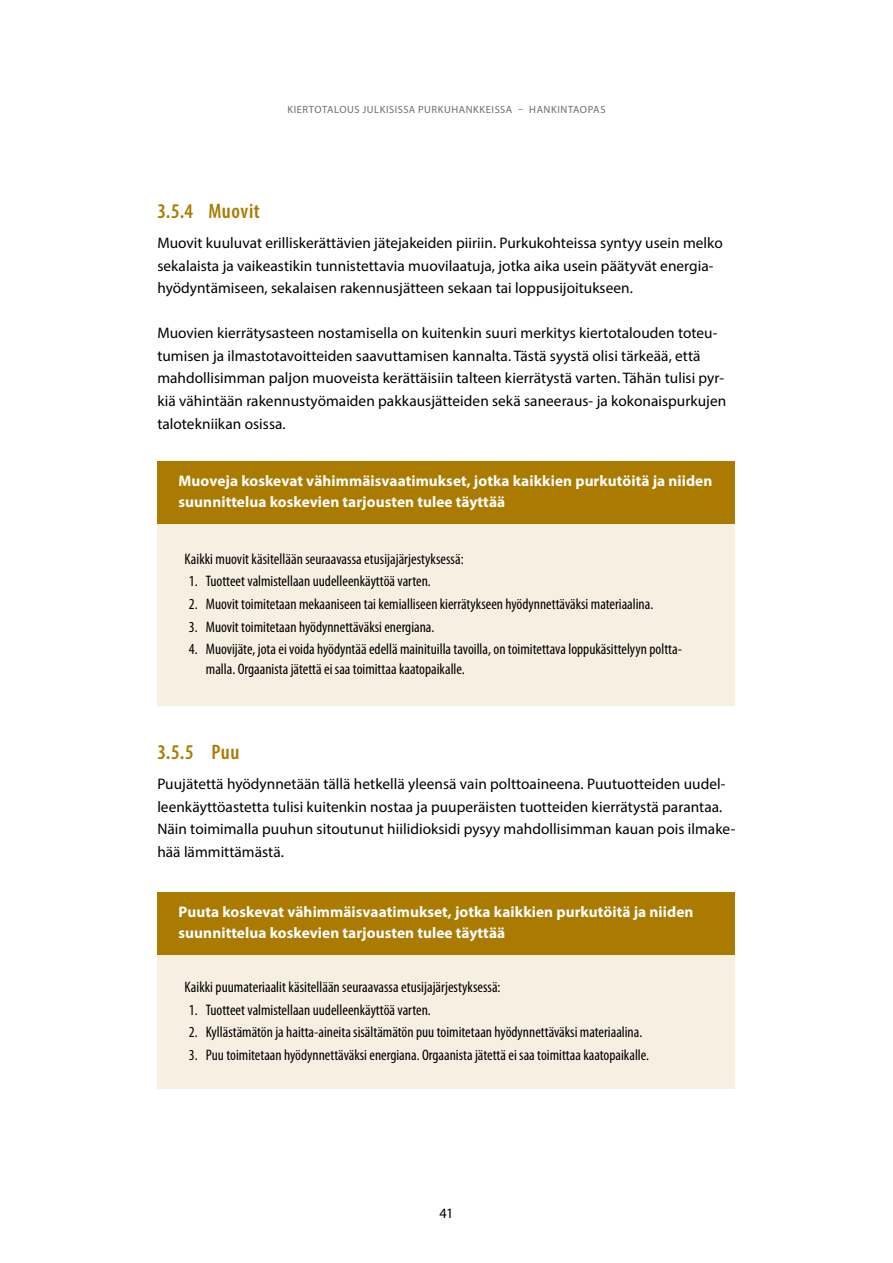
<style>
.page{position:relative;width:893px;height:1263px;background:#fff}
.page>*{position:absolute;margin:0;border:0;box-sizing:border-box;transform-origin:0 0}
.Otsikko_3{font:600 condensed 21px "Myriad Pro";letter-spacing:.03em;color:#aa7b00}
.Taulukko_leipis{font:condensed 15.3px/19.5px "Myriad Pro";color:#000}
._01_Leipä_1__kpl{font:15.3px/22.5px "Myriad Pro";letter-spacing:.005em;color:#000}
._01_Leipä_seuraavat{font:15.3px/22.5px "Myriad Pro";letter-spacing:.005em;color:#000}
.laatikko-otsikko_ei{font:700 15.3px/21px "Myriad Pro";letter-spacing:.005em;color:#fff}
.t1{font:14.25px "Myriad Pro";color:#000}
.t2{font:10.5px "Myriad Pro";letter-spacing:.05em;color:#6e6e6d}
</style>
<div class="page">
<div style="left:157px;top:462px;width:578px;height:62px;background:#aa7b00"></div>
<div style="left:157px;top:524px;width:578px;height:181px;background:#f8efe3"></div>
<div style="left:157px;top:893px;width:578px;height:62px;background:#aa7b00"></div>
<div style="left:157px;top:955px;width:578px;height:133px;background:#f8efe3"></div>
<p class="t2" style="left:287px;top:103px;width:320px">KIERTOTALOUS JULKISISSA PURKUHANKKEISSA – HANKINTAOPAS</p>
<h3 class="Otsikko_3" style="left:157px;top:198px;width:104px">3.5.4 Muovit</h3>
<p class="_01_Leipä_1__kpl" style="left:157px;top:231px;width:567px">Muovit kuuluvat erilliskerättävien jätejakeiden piiriin. Purkukohteissa syntyy usein melko sekalaista ja vaikeastikin tunnistettavia muovilaatuja, jotka aika usein päätyvät energia&shy;hyödyntämiseen, sekalaisen rakennusjätteen sekaan tai loppusijoitukseen.</p>
<p class="_01_Leipä_seuraavat" style="left:157px;top:322px;width:570px">Muovien kierrätysasteen nostamisella on kuitenkin suuri merkitys kiertotalouden toteu&shy;tumisen ja ilmastotavoitteiden saavuttamisen kannalta. Tästä syystä olisi tärkeää, että mahdollisimman paljon muoveista kerättäisiin talteen kierrätystä varten. Tähän tulisi pyr&shy;kiä vähintään rakennustyömaiden pakkausjätteiden sekä saneeraus- ja kokonaispurkujen talotekniikan osissa.</p>
<h3 class="laatikko-otsikko_ei" style="left:179px;top:470px;width:535px">Muoveja koskevat vähimmäisvaatimukset, jotka kaikkien purkutöitä ja niiden suunnittelua koskevien tarjousten tulee täyttää</h3>
<p class="Taulukko_leipis" style="left:185px;top:549px;width:281px">Kaikki muovit käsitellään seuraavassa etusijajärjestyksessä:</p>
<p class="Taulukko_leipis" style="left:189px;top:571px;width:244px">1. Tuotteet valmistellaan uudelleenkäyttöä varten.</p>
<p class="Taulukko_leipis" style="left:189px;top:594px;width:466px">2. Muovit toimitetaan mekaaniseen tai kemialliseen kierrätykseen hyödynnettäväksi materiaalina.</p>
<p class="Taulukko_leipis" style="left:189px;top:616px;width:247px">3. Muovit toimitetaan hyödynnettäväksi energiana.</p>
<p class="Taulukko_leipis" style="left:206px;top:639px;width:478px;text-indent:-17px">4. Muovijäte, jota ei voida hyödyntää edellä mainituilla tavoilla, on toimitettava loppukäsittelyyn poltta&shy;malla. Orgaanista jätettä ei saa toimittaa kaatopaikalle.</p>
<h3 class="Otsikko_3" style="left:157px;top:739px;width:84px">3.5.5 Puu</h3>
<p class="_01_Leipä_1__kpl" style="left:157px;top:773px;width:580px">Puujätettä hyödynnetään tällä hetkellä yleensä vain polttoaineena. Puutuotteiden uudel&shy;leenkäyttöastetta tulisi kuitenkin nostaa ja puuperäisten tuotteiden kierrätystä parantaa.<br>Näin toimimalla puuhun sitoutunut hiilidioksidi pysyy mahdollisimman kauan pois ilmake&shy;hää lämmittämästä.</p>
<h3 class="laatikko-otsikko_ei" style="left:179px;top:901px;width:516px">Puuta koskevat vähimmäisvaatimukset, jotka kaikkien purkutöitä ja niiden suunnittelua koskevien tarjousten tulee täyttää</h3>
<p class="Taulukko_leipis" style="left:185px;top:977px;width:317px">Kaikki puumateriaalit käsitellään seuraavassa etusijajärjestyksessä:</p>
<p class="Taulukko_leipis" style="left:189px;top:1000px;width:244px">1. Tuotteet valmistellaan uudelleenkäyttöä varten.</p>
<p class="Taulukko_leipis" style="left:189px;top:1022px;width:455px">2. Kyllästämätön ja haitta-aineita sisältämätön puu toimitetaan hyödynnettäväksi materiaalina.</p>
<p class="Taulukko_leipis" style="left:189px;top:1045px;width:462px">3. Puu toimitetaan hyödynnettäväksi energiana. Orgaanista jätettä ei saa toimittaa kaatopaikalle.</p>
<p class="t1" style="left:440px;top:1204px;width:15px">41</p>
</div>
